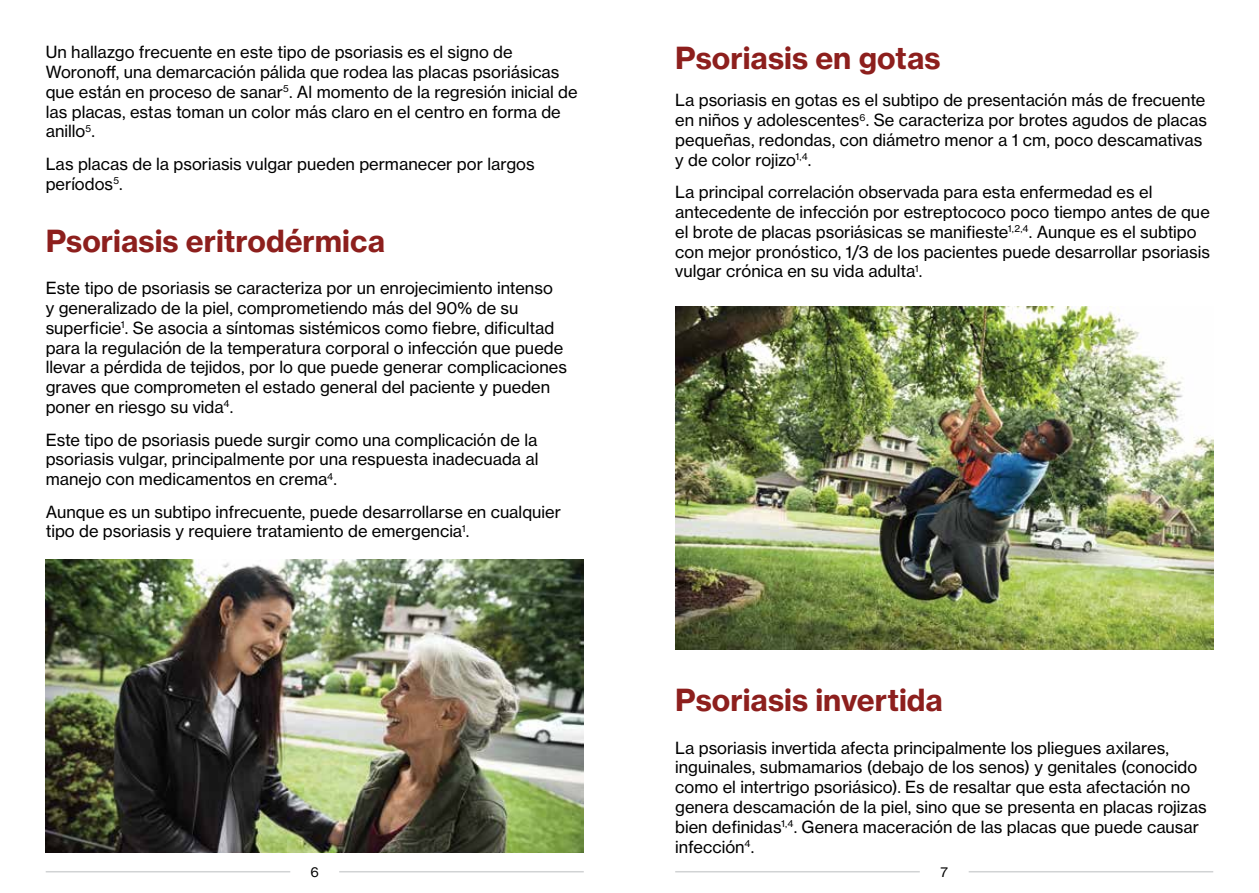
<style>
.page{position:relative;width:1259px;height:893px;background:#fff}
.page>*{position:absolute;margin:0;border:0;box-sizing:border-box;transform-origin:0 0}
.t1{font:700 30px "Volta Modern Text 75";color:#8d1f1d}
.t2{font:16.5px/19.8px "Volta Modern Text 55 Roman";color:#000}
.t3{font:13.5px "Volta Modern Text 55 Roman";color:#000}
</style>
<div class="page">
<hr style="left:46px;top:871px;width:244px;height:1px;background:#d1d3d4">
<hr style="left:675px;top:871px;width:244px;height:1px;background:#d1d3d4">
<hr style="left:339px;top:871px;width:245px;height:1px;background:#d1d3d4">
<hr style="left:968px;top:871px;width:245px;height:1px;background:#d1d3d4">
<img style="left:46px;top:559px;width:538px;height:294px">
<img style="left:675px;top:307px;width:538px;height:342px">
<p class="t2" style="left:46px;top:42px;width:533px">Un hallazgo frecuente en este tipo de psoriasis es el signo de Woronoff, una demarcación pálida que rodea las placas psoriásicas que están en proceso de sanar<sup>5</sup>. Al momento de la regresión inicial de las placas, estas toman un color más claro en el centro en forma de anillo<sup>5</sup>.</p>
<p class="t2" style="left:46px;top:154px;width:490px">Las placas de la psoriasis vulgar pueden permanecer por largos períodos<sup>5</sup>.</p>
<h1 class="t1" style="left:46px;top:222px;width:341px">Psoriasis eritrodérmica</h1>
<p class="t2" style="left:46px;top:278px;width:523px">Este tipo de psoriasis se caracteriza por un enrojecimiento intenso<br>y generalizado de la piel, comprometiendo más del 90% de su superficie<sup>1</sup>. Se asocia a síntomas sistémicos como fiebre, dificultad para la regulación de la temperatura corporal o infección que puede llevar a pérdida de tejidos, por lo que puede generar complicaciones graves que comprometen el estado general del paciente y pueden poner en riesgo su vida<sup>4</sup>.</p>
<p class="t2" style="left:46px;top:430px;width:494px;text-align:justify">Este tipo de psoriasis puede surgir como una complicación de la psoriasis vulgar, principalmente por una respuesta inadecuada al manejo con medicamentos en crema<sup>4</sup>.</p>
<p class="t2" style="left:46px;top:502px;width:517px">Aunque es un subtipo infrecuente, puede desarrollarse en cualquier tipo de psoriasis y requiere tratamiento de emergencia<sup>1</sup>.</p>
<h1 class="t1" style="left:675px;top:39px;width:267px">Psoriasis en gotas</h1>
<p class="t2" style="left:675px;top:90px;width:533px">La psoriasis en gotas es el subtipo de presentación más de frecuente en niños y adolescentes<sup>6</sup>. Se caracteriza por brotes agudos de placas pequeñas, redondas, con diámetro menor a 1 cm, poco descamativas y de color rojizo<sup>1,4</sup>.</p>
<p class="t2" style="left:675px;top:182px;width:536px">La principal correlación observada para esta enfermedad es el antecedente de infección por estreptococo poco tiempo antes de que el brote de placas psoriásicas se manifieste<sup>1,2,4</sup>. Aunque es el subtipo con mejor pronóstico, 1/3 de los pacientes puede desarrollar psoriasis vulgar crónica en su vida adulta<sup>1</sup>.</p>
<h1 class="t1" style="left:675px;top:681px;width:269px">Psoriasis invertida</h1>
<p class="t2" style="left:675px;top:738px;width:533px">La psoriasis invertida afecta principalmente los pliegues axilares, inguinales, submamarios (debajo de los senos) y genitales (conocido como el intertrigo psoriásico). Es de resaltar que esta afectación no genera descamación de la piel, sino que se presenta en placas rojizas bien definidas<sup>1,4</sup>. Genera maceración de las placas que puede causar infección<sup>4</sup>.</p>
<p class="t3" style="left:310px;top:864px;width:10px">6</p>
<p class="t3" style="left:940px;top:864px;width:9px">7</p>
</div>
